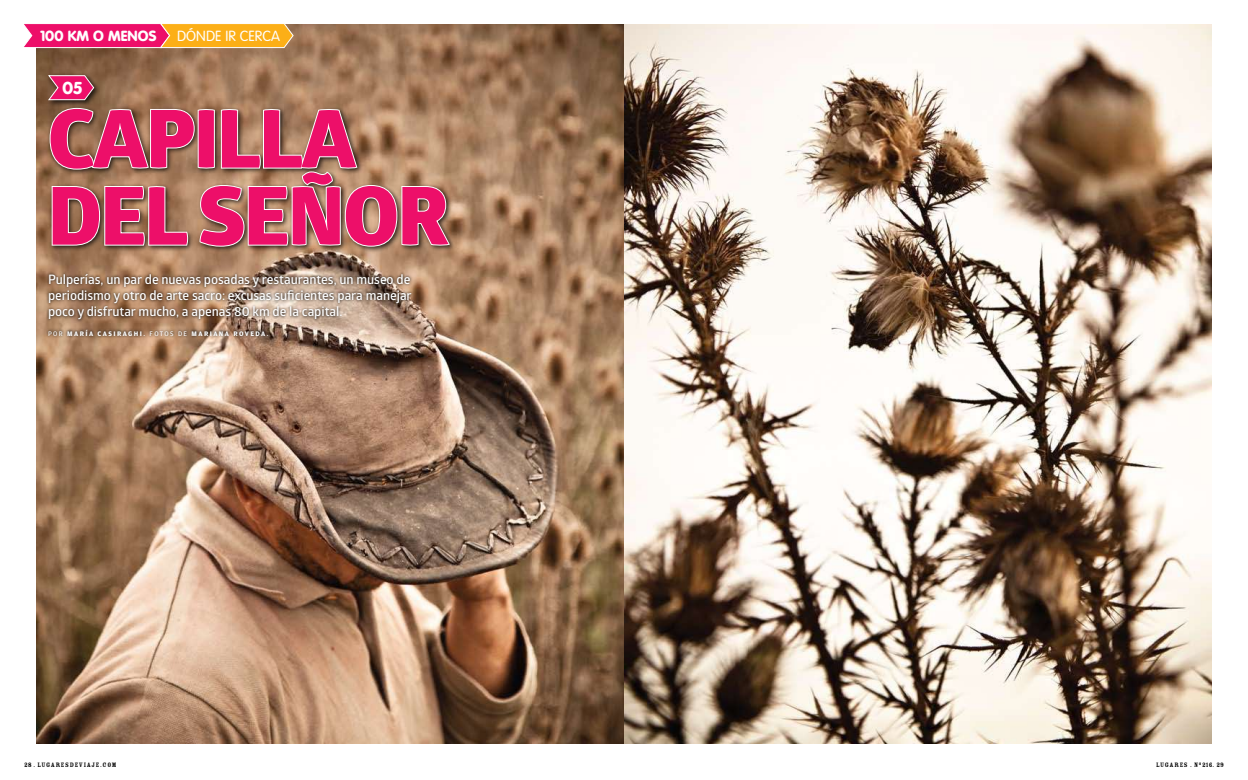
<style>
.page{position:relative;width:1248px;height:780px;background:#fff}
.page>*{position:absolute;margin:0;border:0;box-sizing:border-box;transform-origin:0 0}
.t1{font:800 80px/77px "Glober";letter-spacing:-.015em;color:#ed0f69}
.t2{font:900 17px "VAG Rounded";color:#fff}
.t3{font:300 14.5px "VAG Rounded";letter-spacing:.005em;color:#fff}
.t4{font:900 14.5px "VAG Rounded";letter-spacing:.005em;color:#fff}
.t5{font:600 13px/16px "Glober";letter-spacing:-.005em;color:#fff;text-align:justify}
.t6{font:700 7px "Amplitude";letter-spacing:.2em;color:#fff}
.t7{font:7px "Rosewood Std Fill";letter-spacing:.1em;color:#000}
.s1{font-weight:400}
</style>
<div class="page">
<img style="left:36px;top:24px;width:1175px;height:720px">
<svg style="left:24px;top:24px;width:426px;height:341px;background:#9b7762"></svg>
<p class="t4" style="left:40px;top:27px;width:118px">100 KM o MENOS</p>
<p class="t3" style="left:177px;top:28px;width:104px">DÓNDE IR CERCA</p>
<h2 class="t2" style="left:63px;top:78px;width:21px">05</h2>
<h1 class="t1" style="left:48px;top:100px;width:402px">CAPILLA<br>DEL SEÑOR</h1>
<p class="t5" style="left:48px;top:271px;width:365px">Pulperías, un par de nuevas posadas y restaurantes, un museo de periodismo y otro de arte sacro: excusas suficientes para manejar poco y disfrutar mucho, a apenas 80 km de la capital.</p>
<p class="t6" style="left:48px;top:329px;width:157px"><span class="s1">POR</span> MARÍA CASIRAGHI<span class="s1">. FOTOS DE</span> MARIA</p>
<p class="t6" style="left:219px;top:329px;width:51px">NA ROVEDA<span class="s1">.</span></p>
<p class="t7" style="left:24px;top:761px;width:94px">28 . LUGARESDEVIAJE.COM</p>
<p class="t7" style="left:1155px;top:761px;width:69px">LUGARES . Nº216. 29</p>
</div>
